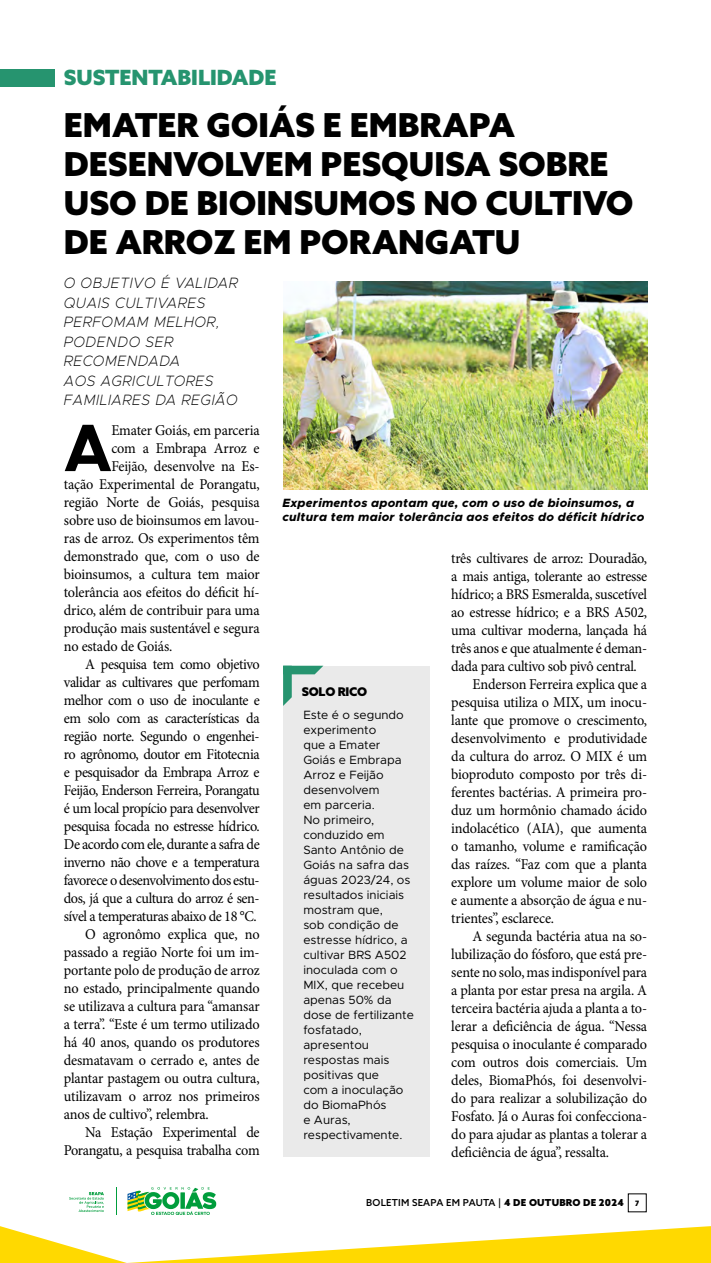
<style>
.page{position:relative;width:711px;height:1263px;background:#fff}
.page>*{position:absolute;margin:0;border:0;box-sizing:border-box;transform-origin:0 0}
.t1{font:700 67.35px "Metropolis";color:#000;scale:.95 1}
.t2{font:900 33px/39px "Azo Sans";color:#000}
.t3{font:900 21px "Azo Sans";color:#26946f}
.t4{font:15px "Minion Pro";letter-spacing:-.015em;color:#000;scale:.95 1}
.t5{font:italic 200 15px/19.5px "Metropolis";letter-spacing:.04em;color:#000;scale:.95 1}
.t6{font:15px "Minion Pro";letter-spacing:-.035em;color:#000;scale:.95 1}
.t7{font:12px/15px "Metropolis";color:#000}
.t8{font:italic 800 12px/13.5px "Metropolis";letter-spacing:.02em;color:#000}
.t9{font:900 12px "Azo Sans";letter-spacing:-.02em;color:#000}
.t10{font:500 9.6px "Azo Sans";letter-spacing:.02em;color:#000}
.s1{font-weight:900}
.s2{font-family:"Neo Sans Pro";font-weight:900;font-size:7.2px}
</style>
<div class="page">
<svg style="left:127px;top:1187px;width:89px;height:28px"></svg>
<svg style="left:116px;top:1187px;width:1px;height:28px"></svg>
<svg style="left:69px;top:1192px;width:35px;height:20px"></svg>
<svg style="left:0;top:1226px;width:710px;height:37px"></svg>
<div style="left:0;top:69px;width:54px;height:18px;background:#26946f"></div>
<img style="left:283px;top:282px;width:363px;height:207px">
<div style="left:283px;top:666px;width:146px;height:491px;background:#eaeaea"></div>
<svg style="left:283px;top:666px;width:40px;height:40px"></svg>
<h3 class="t3" style="left:64px;top:63px;width:214px">SUSTENTABILIDADE</h3>
<h2 class="t2" style="left:64px;top:105px;width:571px">EMATER GOIÁS E EMBRAPA<br>DESENVOLVEM PESQUISA SOBRE<br>USO DE BIOINSUMOS NO CULTIVO<br>DE ARROZ EM PORANGATU</h2>
<p class="t5" style="left:64px;top:273px;width:185px">O OBJETIVO É VALIDAR<br>QUAIS CULTIVARES<br>PERFOMAM MELHOR,<br>PODENDO SER<br>RECOMENDADA<br>AOS AGRICULTORES<br>FAMILIARES DA REGIÃO</p>
<h1 class="t1" style="left:64px;top:405px;width:52px">A</h1>
<p class="t4" style="left:111px;top:420px;width:157px">Emater Goiás, em parceria</p>
<p class="t4" style="left:111px;top:438px;width:157px">com a Embrapa Arroz e</p>
<p class="t4" style="left:111px;top:456px;width:157px">Feijão, desenvolve na Es-</p>
<p class="t4" style="left:64px;top:474px;width:207px">tação Experimental de Porangatu,</p>
<p class="t4" style="left:64px;top:492px;width:207px">região Norte de Goiás, pesquisa</p>
<p class="t4" style="left:64px;top:510px;width:207px">sobre uso de bioinsumos em lavou-</p>
<p class="t4" style="left:64px;top:528px;width:207px">ras de arroz. Os experimentos têm</p>
<p class="t4" style="left:64px;top:546px;width:207px">demonstrado que, com o uso de</p>
<p class="t4" style="left:64px;top:564px;width:207px">bioinsumos, a cultura tem maior</p>
<p class="t4" style="left:64px;top:582px;width:207px">tolerância aos efeitos do déficit hí-</p>
<p class="t4" style="left:64px;top:600px;width:207px">drico, além de contribuir para uma</p>
<p class="t4" style="left:64px;top:618px;width:207px">produção mais sustentável e segura</p>
<p class="t4" style="left:64px;top:636px;width:116px">no estado de Goiás.</p>
<p class="t4" style="left:85px;top:654px;width:185px">A pesquisa tem como objetivo</p>
<p class="t4" style="left:64px;top:672px;width:207px">validar as cultivares que perfomam</p>
<p class="t6" style="left:64px;top:690px;width:207px">melhor com o uso de inoculante e</p>
<p class="t4" style="left:64px;top:708px;width:207px">em solo com as características da</p>
<p class="t4" style="left:64px;top:726px;width:207px">região norte. Segundo o engenhei-</p>
<p class="t6" style="left:64px;top:744px;width:207px">ro agrônomo, doutor em Fitotecnia</p>
<p class="t4" style="left:64px;top:762px;width:207px">e pesquisador da Embrapa Arroz e</p>
<p class="t4" style="left:64px;top:780px;width:207px">Feijão, Enderson Ferreira, Porangatu</p>
<p class="t4" style="left:64px;top:798px;width:207px">é um local propício para desenvolver</p>
<p class="t4" style="left:64px;top:816px;width:207px">pesquisa focada no estresse hídrico.</p>
<p class="t4" style="left:64px;top:834px;width:207px">De acordo com ele, durante a safra de</p>
<p class="t6" style="left:64px;top:852px;width:207px">inverno não chove e a temperatura</p>
<p class="t4" style="left:64px;top:870px;width:207px">favorece o desenvolvimento dos estu-</p>
<p class="t4" style="left:64px;top:888px;width:207px">dos, já que a cultura do arroz é sen-</p>
<p class="t4" style="left:64px;top:906px;width:204px">sível a temperaturas abaixo de 18 °C.</p>
<p class="t4" style="left:85px;top:924px;width:185px">O agronômo explica que, no</p>
<p class="t4" style="left:64px;top:942px;width:207px">passado a região Norte foi um im-</p>
<p class="t4" style="left:64px;top:960px;width:207px">portante polo de produção de arroz</p>
<p class="t4" style="left:64px;top:978px;width:207px">no estado, principalmente quando</p>
<p class="t4" style="left:64px;top:996px;width:207px">se utilizava a cultura para “amansar</p>
<p class="t4" style="left:64px;top:1014px;width:207px">a terra”. “Este é um termo utilizado</p>
<p class="t4" style="left:64px;top:1032px;width:207px">há 40 anos, quando os produtores</p>
<p class="t4" style="left:64px;top:1050px;width:207px">desmatavam o cerrado e, antes de</p>
<p class="t4" style="left:64px;top:1068px;width:207px">plantar pastagem ou outra cultura,</p>
<p class="t4" style="left:64px;top:1086px;width:207px">utilizavam o arroz nos primeiros</p>
<p class="t4" style="left:64px;top:1104px;width:154px">anos de cultivo”, relembra.</p>
<p class="t4" style="left:85px;top:1122px;width:185px">Na Estação Experimental de</p>
<p class="t4" style="left:64px;top:1140px;width:207px">Porangatu, a pesquisa trabalha com</p>
<p class="t8" style="left:282px;top:496px;width:363px">Experimentos apontam que, com o uso de bioinsumos, a cultura tem maior tolerância aos efeitos do déficit hídrico</p>
<p class="t9" style="left:301px;top:683px;width:67px">SOLO RICO</p>
<p class="t7" style="left:303px;top:707px;width:112px">Este é o segundo experimento<br>que a Emater<br>Goiás e Embrapa<br>Arroz e Feijão desenvolvem<br>em parceria.<br>No primeiro, conduzido em<br>Santo Antônio de<br>Goiás na safra das águas 2023/24, os resultados iniciais mostram que,<br>sob condição de estresse hídrico, a cultivar BRS A502 inoculada com o<br>MIX, que recebeu apenas 50% da dose de fertilizante fosfatado, apresentou respostas mais positivas que<br>com a inoculação do BiomaPhós<br>e Auras, respectivamente.</p>
<p class="t4" style="left:451px;top:548px;width:207px">três cultivares de arroz: Douradão,</p>
<p class="t4" style="left:451px;top:566px;width:207px">a mais antiga, tolerante ao estresse</p>
<p class="t4" style="left:451px;top:584px;width:207px">hídrico; a BRS Esmeralda, suscetível</p>
<p class="t4" style="left:451px;top:602px;width:207px">ao estresse hídrico; e a BRS A502,</p>
<p class="t4" style="left:451px;top:620px;width:207px">uma cultivar moderna, lançada há</p>
<p class="t4" style="left:451px;top:638px;width:207px">três anos e que atualmente é deman-</p>
<p class="t4" style="left:451px;top:656px;width:197px">dada para cultivo sob pivô central.</p>
<p class="t4" style="left:472px;top:674px;width:185px">Enderson Ferreira explica que a</p>
<p class="t4" style="left:451px;top:692px;width:207px">pesquisa utiliza o MIX, um inocu-</p>
<p class="t4" style="left:451px;top:710px;width:207px">lante que promove o crescimento,</p>
<p class="t4" style="left:451px;top:728px;width:207px">desenvolvimento e produtividade</p>
<p class="t4" style="left:451px;top:746px;width:207px">da cultura do arroz. O MIX é um</p>
<p class="t4" style="left:451px;top:764px;width:207px">bioproduto composto por três di-</p>
<p class="t4" style="left:451px;top:782px;width:207px">ferentes bactérias. A primeira pro-</p>
<p class="t4" style="left:451px;top:800px;width:207px">duz um hormônio chamado ácido</p>
<p class="t4" style="left:451px;top:818px;width:207px">indolacético (AIA), que aumenta</p>
<p class="t4" style="left:451px;top:836px;width:207px">o tamanho, volume e ramificação</p>
<p class="t4" style="left:451px;top:854px;width:207px">das raízes. “Faz com que a planta</p>
<p class="t4" style="left:451px;top:872px;width:207px">explore um volume maior de solo</p>
<p class="t4" style="left:451px;top:890px;width:207px">e aumente a absorção de água e nu-</p>
<p class="t4" style="left:451px;top:908px;width:110px">trientes”, esclarece.</p>
<p class="t4" style="left:472px;top:926px;width:185px">A segunda bactéria atua na so-</p>
<p class="t4" style="left:451px;top:944px;width:207px">lubilização do fósforo, que está pre-</p>
<p class="t4" style="left:451px;top:962px;width:207px">sente no solo, mas indisponível para</p>
<p class="t4" style="left:451px;top:980px;width:207px">a planta por estar presa na argila. A</p>
<p class="t4" style="left:451px;top:998px;width:207px">terceira bactéria ajuda a planta a to-</p>
<p class="t4" style="left:451px;top:1016px;width:207px">lerar a deficiência de água. “Nessa</p>
<p class="t4" style="left:451px;top:1034px;width:207px">pesquisa o inoculante é comparado</p>
<p class="t4" style="left:451px;top:1052px;width:207px">com outros dois comerciais. Um</p>
<p class="t4" style="left:451px;top:1070px;width:207px">deles, BiomaPhós, foi desenvolvi-</p>
<p class="t4" style="left:451px;top:1088px;width:207px">do para realizar a solubilização do</p>
<p class="t4" style="left:451px;top:1106px;width:207px">Fosfato. Já o Auras foi confecciona-</p>
<p class="t4" style="left:451px;top:1124px;width:207px">do para ajudar as plantas a tolerar a</p>
<p class="t4" style="left:451px;top:1142px;width:168px">deficiência de água”, ressalta.</p>
<p class="t10" style="left:366px;top:1196px;width:275px">BOLETIM SEAPA EM PAUTA | <span class="s1">4 DE OUTUBRO DE 2024</span> <span class="s2">7</span></p>
</div>
